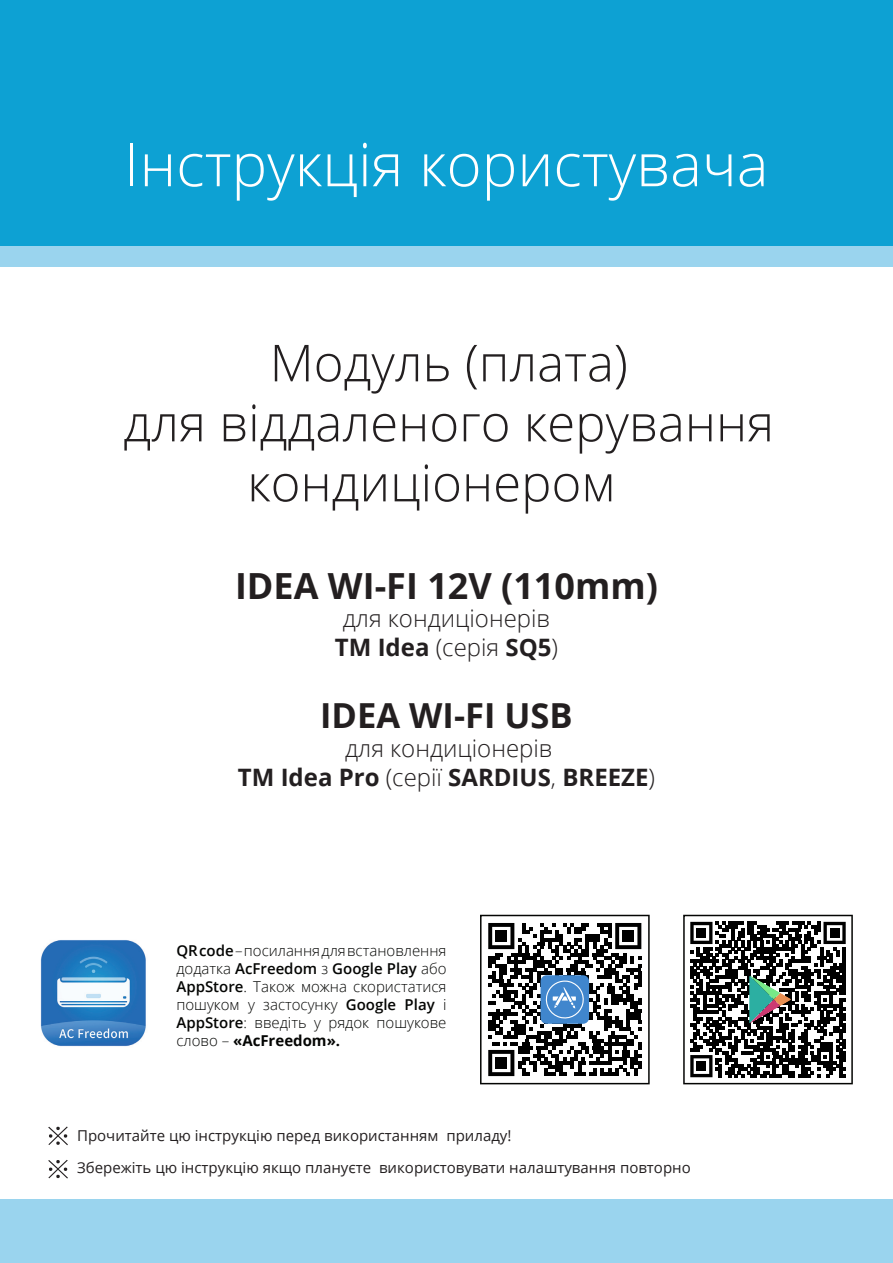
<style>
.page{position:relative;width:893px;height:1263px;background:#fff}
.page>*{position:absolute;margin:0;border:0;box-sizing:border-box;transform-origin:0 0}
.t1{font:300 60px "Open Sans";color:#fff}
.t2{font:300 51px "Open Sans";color:#231f20}
.t3{font:700 36px "Open Sans";color:#231f20}
.t4{font:700 34.5px "Open Sans";color:#231f20}
.t5{font:300 24px/28.8px "Open Sans";color:#231f20;text-align:center}
.t6{font:300 15px/18px "Open Sans";color:#040503;text-align:justify}
.t7{font:15px/31.5px "Open Sans";color:#231f20}
.s1{font-weight:700}
.s2{font-weight:600}
</style>
<div class="page">
<svg style="left:48px;top:1126px;width:20px;height:19px"></svg>
<svg style="left:48px;top:1160px;width:20px;height:18px"></svg>
<img style="left:40px;top:940px;width:106px;height:107px">
<div style="left:0;top:0;width:893px;height:247px;background:#0da1d3"></div>
<div style="left:0;top:247px;width:893px;height:20px;background:#9ad4ee"></div>
<div style="left:0;top:1199px;width:893px;height:64px;background:#9ad4ee"></div>
<svg style="left:480px;top:915px;width:170px;height:169px"></svg>
<svg style="left:683px;top:915px;width:170px;height:169px"></svg>
<h1 class="t1" style="left:124px;top:122px;width:646px">Інструкція користувача</h1>
<h2 class="t2" style="left:270px;top:327px;width:360px">Модуль (плата)</h2>
<h2 class="t2" style="left:123px;top:387px;width:652px">для віддаленого керування</h2>
<h2 class="t2" style="left:247px;top:447px;width:370px">кондиціонером</h2>
<h3 class="t3" style="left:235px;top:560px;width:424px">IDEA WI-FI 12V (110mm)</h3>
<h3 class="t5" style="left:335px;top:604px;width:225px">для кондиціонерів<br><span class="s1">TM Idea</span> (серія <span class="s1">SQ5</span>)</h3>
<h3 class="t4" style="left:320px;top:691px;width:254px">IDEA WI-FI USB</h3>
<h3 class="t5" style="left:238px;top:733px;width:419px">для кондиціонерів<br><span class="s1">ТM Idea Pro</span> (серії <span class="s1">SARDIUS</span>, <span class="s1">BREEZE</span>)</h3>
<p class="t6" style="left:176px;top:941px;width:272px"><span class="s2">QR code</span> – посиланнядлявстановлення додатка <span class="s2">AcFreedom</span> з <span class="s2">Google Play</span> або <span class="s2">AppStore</span>. Також можна скористатися пошуком у застосунку <span class="s2">Google Play</span> і <span class="s2">AppStore</span>: введіть у рядок пошукове слово – <span class="s1">«AcFreedom».</span></p>
<p class="t7" style="left:77px;top:1120px;width:615px">Прочитайте цю інструкцію перед використанням приладу!<br>Збережіть цю інструкцію якщо плануєте використовувати налаштування повторно</p>
</div>
